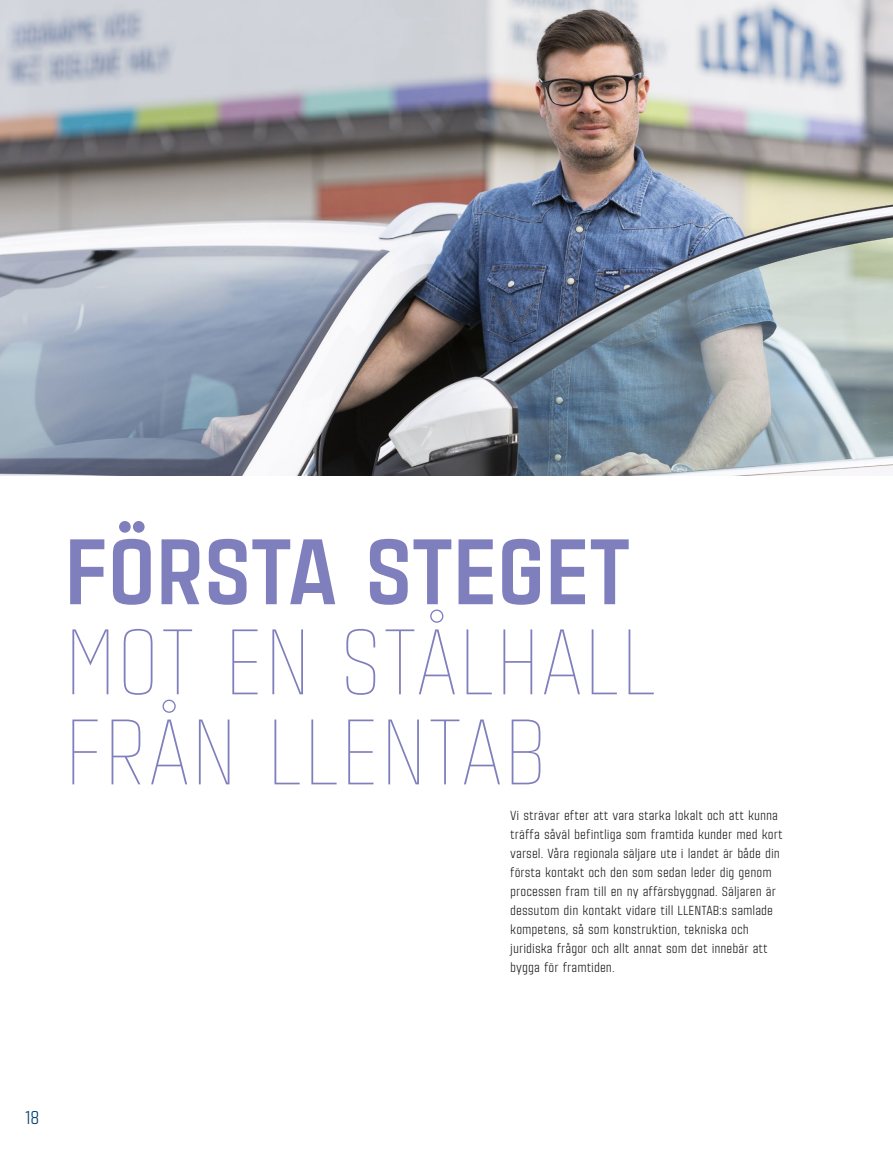
<style>
.page{position:relative;width:893px;height:1149px;background:#fff}
.page>*{position:absolute;margin:0;border:0;box-sizing:border-box;transform-origin:0 0}
.t1{font:100 90px/90px "Citadina";color:#807fbd}
.t2{font:18px "Citadina";color:#004071}
.t3{font:12.75px/18.9px "Citadina";color:#231f20}
.s1{font-weight:900}
</style>
<div class="page">
<img style="left:0;top:0;width:893px;height:475px">
<p class="t1" style="left:64px;top:522px;width:595px"><span class="s1">FÖRSTA STEGET<br></span>MOT EN STÅLHALL<br>FRÅN LLENTAB</p>
<p class="t3" style="left:510px;top:805px;width:274px">Vi strävar efter att vara starka lokalt och att kunna träffa såväl befintliga som framtida kunder med kort varsel. Våra regionala säljare ute i landet är både din första kontakt och den som sedan leder dig genom processen fram till en ny affärsbyggnad. Säljaren är dessutom din kontakt vidare till LLENTAB:s samlade kompetens, så som konstruktion, tekniska och juridiska frågor och allt annat som det innebär att bygga för framtiden.</p>
<h2 class="t2" style="left:25px;top:1103px;width:16px">18</h2>
</div>
